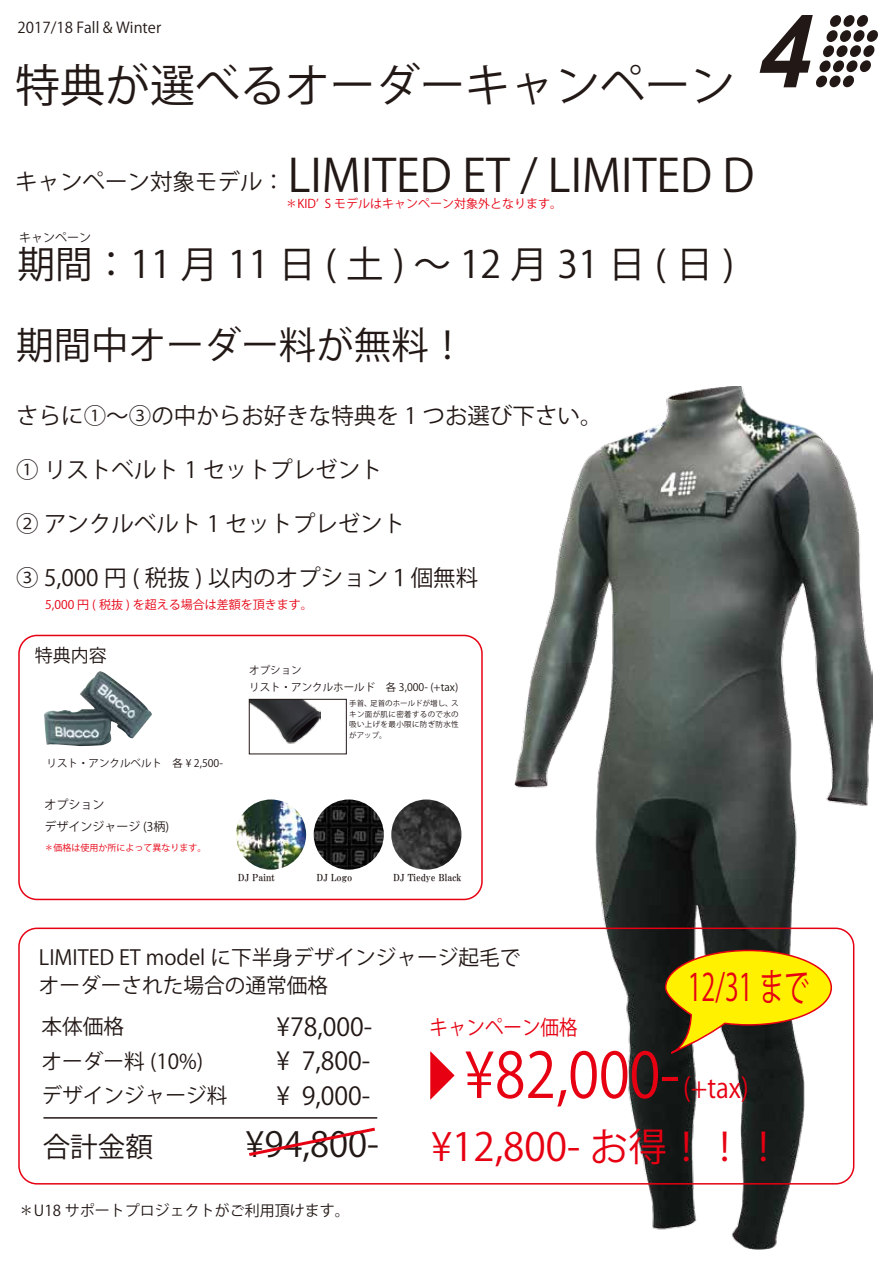
<style>
.page{position:relative;width:893px;height:1263px;background:#fff}
.page>*{position:absolute;margin:0;border:0;box-sizing:border-box;transform-origin:0 0}
.t1{font:61.95px "Koz Go Pr 6 N";color:#e60012;scale:.9 1}
.t2{font:45px "Koz Go Pr 6 N";color:#221815}
.t3{font:38.55px "Koz Go Pr 6 N";color:#e60012}
.t4{font:37.5px "Koz Go Pr 6 N";letter-spacing:.25em;color:#221815}
.t5{font:37.5px "Koz Go Pr 6 N";color:#221815}
.t6{font:37.5px "Koz Go Pr 6 N";color:#e60012;scale:.67 1}
.t7{font:34.5px "Koz Go Pr 6 N";color:#221815}
.t8{font:27.6px "Koz Go Pr 6 N";color:#e60012;scale:.9 1}
.t9{font:27.6px "Koz Go Pr 6 N";color:#221815}
.t10{font:24.75px/34.5px "Koz Go Pr 6 N";color:#221815}
.t11{font:22.5px "Koz Go Pr 6 N";color:#221815}
.t12{font:20.7px/34.5px "Koz Go Pr 6 N";color:#221815}
.t13{font:20.7px "Koz Go Pr 6 N";color:#e60012;scale:.9 1}
.t14{font:18px "Koz Go Pr 6 N";color:#221815}
.t15{font:15px "Koz Go Pr 6 N";color:#221815}
.t16{font:12px "Koz Go Pr 6 N";color:#e60012}
.t17{font:12px/22.5px "Koz Go Pr 6 N";color:#221815}
.t18{font:10.5px/16.5px "Koz Go Pr 6 N";color:#221815}
.t19{font:9.75px "HGP Mincho E";color:#221815}
.t20{font:9px "Koz Go Pr 6 N";color:#e60012}
.t21{font:7.5px/10.5px "Koz Go Pr 6 N";letter-spacing:.045em;color:#221815;text-align:justify}
</style>
<div class="page">
<img style="left:514px;top:387px;width:359px;height:862px">
<div style="left:18px;top:927px;width:836px;height:257px;border:2px solid #e60012;border-radius:18px"></div>
<svg style="left:249px;top:1127px;width:126px;height:29px"></svg>
<svg style="left:430px;top:1051px;width:25px;height:49px"></svg>
<svg style="left:664px;top:949px;width:169px;height:105px"></svg>
<hr style="left:43px;top:1117px;width:334px;height:1px;background:#221815">
<img style="left:251px;top:701px;width:70px;height:43px">
<div style="left:249px;top:699px;width:98px;height:55px;border:1px solid #221815"></div>
<img style="left:44px;top:671px;width:108px;height:75px">
<div style="left:18px;top:635px;width:465px;height:265px;border:2px solid #e60012;border-radius:18px"></div>
<img style="left:236px;top:799px;width:70px;height:71px;border-radius:35px">
<img style="left:314px;top:799px;width:70px;height:71px;border-radius:35px">
<img style="left:391px;top:799px;width:70px;height:71px;border-radius:35px">
<svg style="left:760px;top:15px;width:118px;height:72px"></svg>
<p class="t15" style="left:18px;top:20px;width:145px">2017/18 Fall &amp; Winter</p>
<h2 class="t2" style="left:15px;top:60px;width:721px">特典が選べるオーダーキャンペーン</h2>
<p class="t11" style="left:15px;top:169px;width:271px">キャンペーン対象モデル：</p>
<p class="t17" style="left:19px;top:226px;width:73px">キャンペーン</p>
<h2 class="t2" style="left:288px;top:150px;width:468px">LIMITED ET / LIMITED D</h2>
<p class="t16" style="left:286px;top:197px;width:278px">＊KIDʼ S モデルはキャンペーン対象外となります。</p>
<h3 class="t4" style="left:18px;top:243px;width:718px">期間：11月11日(土) ～ 12月31日(日)</h3>
<h3 class="t5" style="left:16px;top:324px;width:452px">期間中オーダー料が無料！</h3>
<p class="t11" style="left:16px;top:403px;width:588px">さらに①～③の中からお好きな特典を 1 つお選び下さい。</p>
<p class="t11" style="left:16px;top:457px;width:368px">① リストベルト 1 セットプレゼント</p>
<p class="t11" style="left:16px;top:511px;width:390px">② アンクルベルト 1 セットプレゼント</p>
<p class="t11" style="left:16px;top:565px;width:463px">③ 5,000 円 ( 税抜 ) 以内のオプション１個無料</p>
<p class="t16" style="left:45px;top:598px;width:269px">5,000 円 ( 税抜 ) を超える場合は差額を頂きます。</p>
<p class="t14" style="left:35px;top:645px;width:73px">特典内容</p>
<p class="t18" style="left:47px;top:755px;width:178px">リスト・アンクルベルト　各 ¥ 2,500-</p>
<p class="t17" style="left:44px;top:793px;width:126px">オプション<br>デザインジャージ (3柄)</p>
<p class="t20" style="left:44px;top:843px;width:163px">＊価格は使用か所によって異なります。</p>
<p class="t18" style="left:249px;top:662px;width:211px">オプション<br>リスト・アンクルホールド　各 3,000- (+tax)</p>
<p class="t21" style="left:349px;top:698px;width:111px">手首、足首のホールドが増し、スキン面が肌に密着するので水の吸い上げを最小限に防ぎ防水性がアップ。</p>
<p class="t19" style="left:238px;top:872px;width:38px">DJ Paint</p>
<p class="t19" style="left:317px;top:872px;width:37px">DJ Logo</p>
<p class="t19" style="left:394px;top:872px;width:69px">DJ Tiedye Black</p>
<p class="t12" style="left:39px;top:944px;width:483px;line-height:27.6px">LIMITED ET model に下半身デザインジャージ起毛でオーダーされた場合の通常価格</p>
<p class="t12" style="left:41px;top:1010px;width:188px">本体価格<br>オーダー料 (10%)デザインジャージ料</p>
<h3 class="t6" style="left:688px;top:966px;width:183px">12/31 まで</h3>
<p class="t10" style="left:276px;top:1010px;width:97px">¥78,000-</p>
<p class="t13" style="left:429px;top:1016px;width:166px">キャンペーン価格</p>
<p class="t10" style="left:276px;top:1044px;width:95px">¥ 7,800- ¥ 9,000-</p>
<h1 class="t1" style="left:464px;top:1040px;width:240px">¥82,000-</h1>
<p class="t8" style="left:683px;top:1072px;width:74px">(+tax)</p>
<h3 class="t3" style="left:431px;top:1125px;width:353px">¥12,800- お得！！！</h3>
<h3 class="t7" style="left:245px;top:1125px;width:135px">¥94,800-</h3>
<p class="t9" style="left:43px;top:1131px;width:112px">合計金額</p>
<p class="t15" style="left:19px;top:1202px;width:332px">＊U18 サポートプロジェクトがご利用頂けます。</p>
</div>
